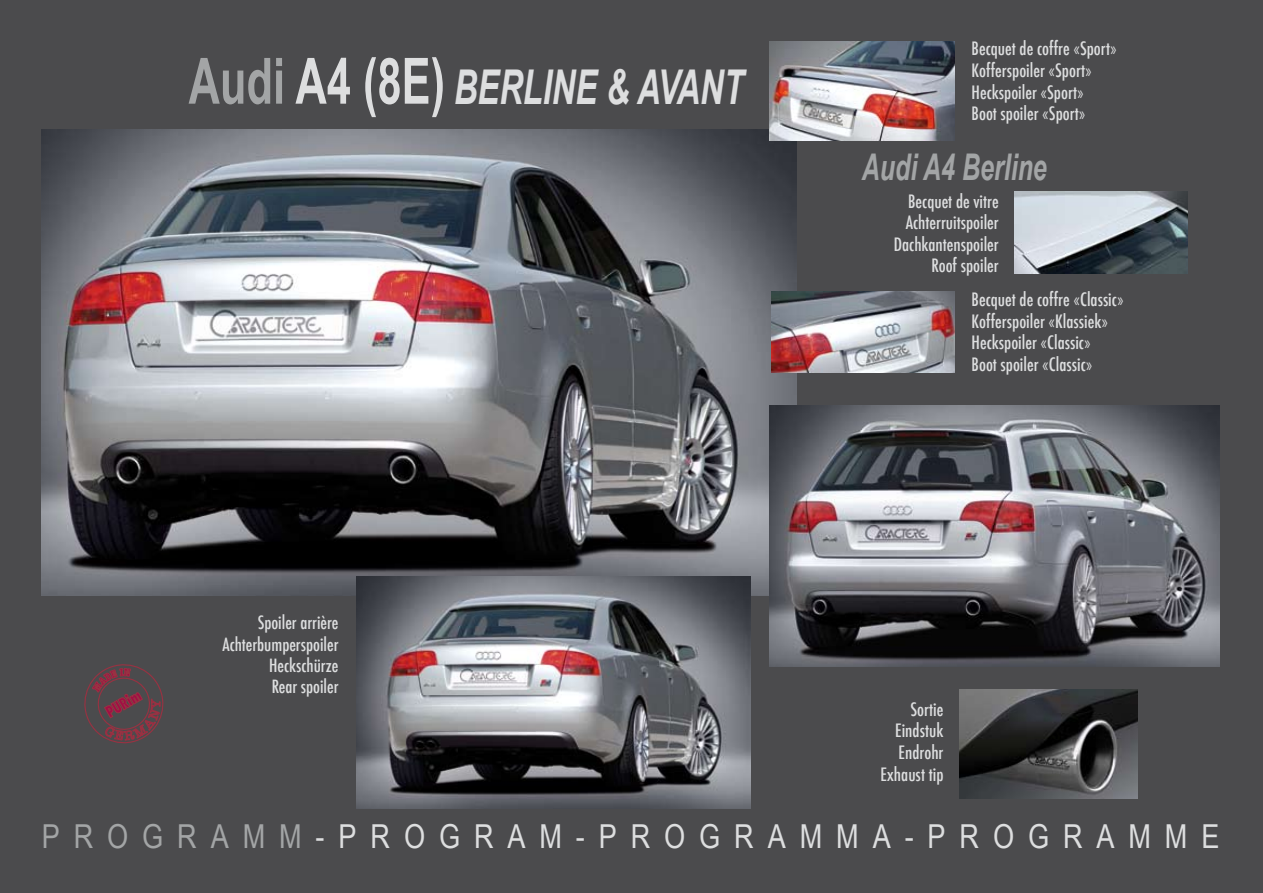
<style>
.page{position:relative;width:1263px;height:893px;background:#4b4b4d}
.page>*{position:absolute;margin:0;border:0;box-sizing:border-box;transform-origin:0 0}
.t1{font:italic 700 48px "Arial Narrow";color:#dddedf;scale:.83 1}
.t2{font:italic 700 36.75px "Arial Narrow";color:#a3a5a6;scale:.83 1}
.t3{font:33px "Arial Narrow";letter-spacing:.42em;color:#dddedf}
.t4{font:500 condensed 18px/21.6px "Futura";color:#dddedf}
.t5{font:500 condensed 17.85px/21.5px "Futura";color:#dddedf;text-align:right}
.s1{font-style:normal;font-size:63.9px;color:#a3a5a6}
.s2{font-style:normal;font-size:63.9px}
.s3{color:#a3a5a6}
</style>
<div class="page">
<img style="left:42px;top:129px;width:755px;height:466px">
<img style="left:959px;top:689px;width:179px;height:110px">
<img style="left:771px;top:291px;width:184px;height:82px">
<img style="left:769px;top:42px;width:186px;height:99px">
<svg style="left:84px;top:664px;width:80px;height:80px"></svg>
<img style="left:356px;top:576px;width:394px;height:232px">
<img style="left:769px;top:406px;width:451px;height:260px">
<img style="left:1015px;top:191px;width:173px;height:83px">
<h1 class="t1" style="left:189px;top:59px;width:670px"><span class="s1">Audi</span> <span class="s2">A4 (8E)</span> BERLINE &amp; AVANT</h1>
<p class="t5" style="left:222px;top:612px;width:118px">Spoiler arrière<br>Achterbumperspoiler<br>Heckschürze<br>Rear spoiler</p>
<p class="t4" style="left:972px;top:38px;width:147px">Becquet de coffre «Sport»<br>Kofferspoiler «Sport»<br>Heckspoiler «Sport»<br>Boot spoiler «Sport»</p>
<h2 class="t2" style="left:862px;top:145px;width:224px">Audi A4 Berline</h2>
<p class="t4" style="left:894px;top:190px;width:106px;text-align:right">Becquet de vitre<br>Achterruitspoiler<br>Dachkantenspoiler<br>Roof spoiler</p>
<p class="t4" style="left:972px;top:289px;width:154px">Becquet de coffre «Classic»<br>Kofferspoiler «Klassiek»<br>Heckspoiler «Classic»<br>Boot spoiler «Classic»</p>
<p class="t4" style="left:881px;top:698px;width:64px;text-align:right">Sortie<br>Eindstuk<br>Endrohr<br>Exhaust tip</p>
<h3 class="t3" style="left:42px;top:817px;width:1179px"><span class="s3">PROGRAMM</span>-PROGRAM-PROGRAMMA-PROGRAMME</h3>
</div>
